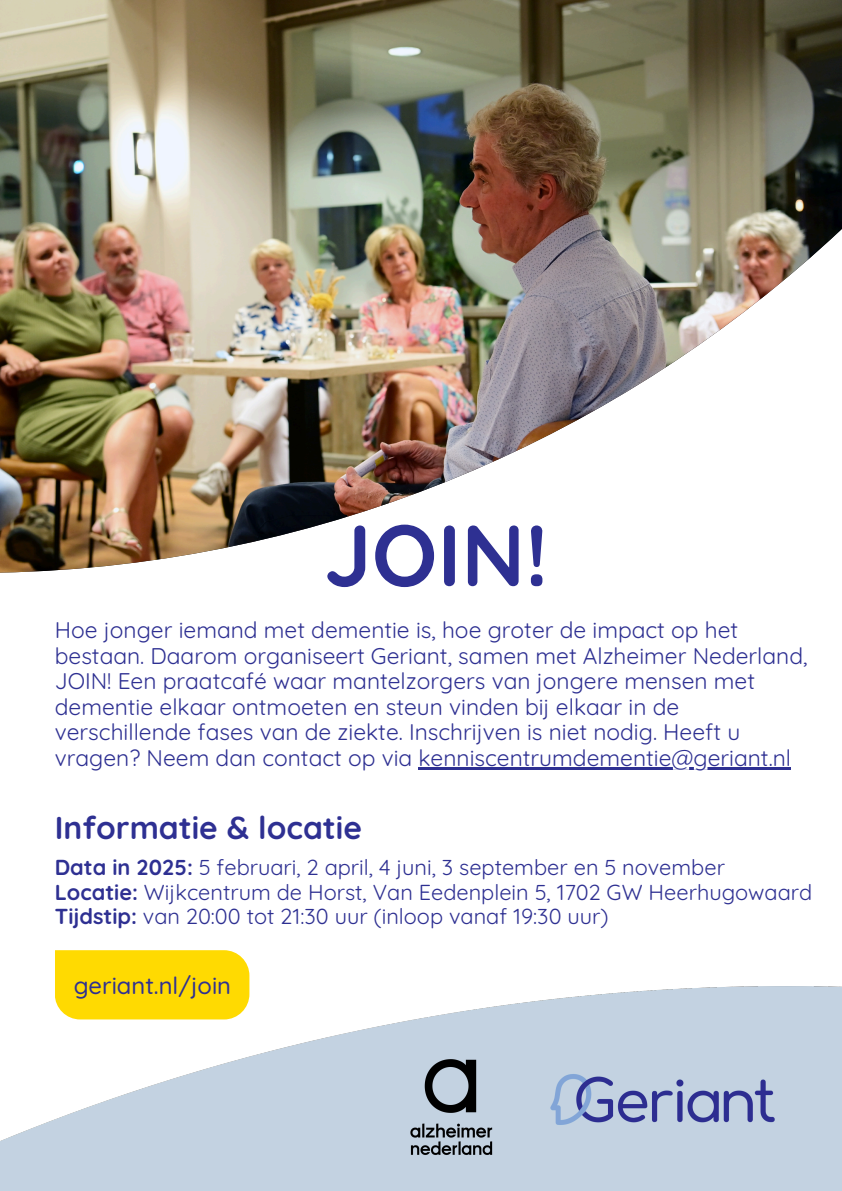
<style>
.page{position:relative;width:842px;height:1191px;background:#fff}
.page>*{position:absolute;margin:0;border:0;box-sizing:border-box;transform-origin:0 0}
.t1{font:700 86.7px "Quicksand";color:#2e3092}
.t2{font:700 31.7px "Quicksand";color:#2e3092}
.t3{font:500 23.7px "Quicksand";color:#2e3092}
.t4{font:22.7px/25.5px "Quicksand";color:#2e3092}
.t5{font:21.7px/24.8px "Quicksand";color:#2e3092}
.s1{font-weight:700}
</style>
<div class="page">
<img style="left:0;top:981px;width:842px;height:209px">
<img style="left:0;top:0;width:842px;height:572px">
<div style="left:55px;top:950px;width:194px;height:69px;background:#ffda01"></div>
<img style="left:391px;top:1039px;width:120px;height:135px">
<hr style="left:418px;top:767px;width:373px;height:2px;background:#2e3092">
<h2 class="t1" style="left:324px;top:499px;width:226px">JOIN!</h2>
<p class="t4" style="left:55px;top:616px;width:754px">Hoe jonger iemand met dementie is, hoe groter de impact op het bestaan. Daarom organiseert Geriant, samen met Alzheimer Nederland, JOIN! Een praatcafé waar mantelzorgers van jongere mensen met dementie elkaar ontmoeten en steun vinden bij elkaar in de verschillende fases van de ziekte. Inschrijven is niet nodig. Heeft u vragen? Neem dan contact op via kenniscentrumdementie@geriant.nl</p>
<h3 class="t2" style="left:55px;top:807px;width:309px">Informatie &amp; locatie</h3>
<p class="t5" style="left:55px;top:854px;width:672px"><span class="s1">Data in 2025:</span> 5 februari, 2 april, 4 juni, 3 september en 5 november</p>
<p class="t5" style="left:55px;top:879px;width:759px"><span class="s1">Locatie:</span> Wijkcentrum de Horst, Van Eedenplein 5, 1702 GW Heerhugowaard<br><span class="s1">Tijdstip:</span> van 20:00 tot 21:30 uur (inloop vanaf 19:30 uur)</p>
<p class="t3" style="left:74px;top:970px;width:159px">geriant.nl/join</p>
</div>
